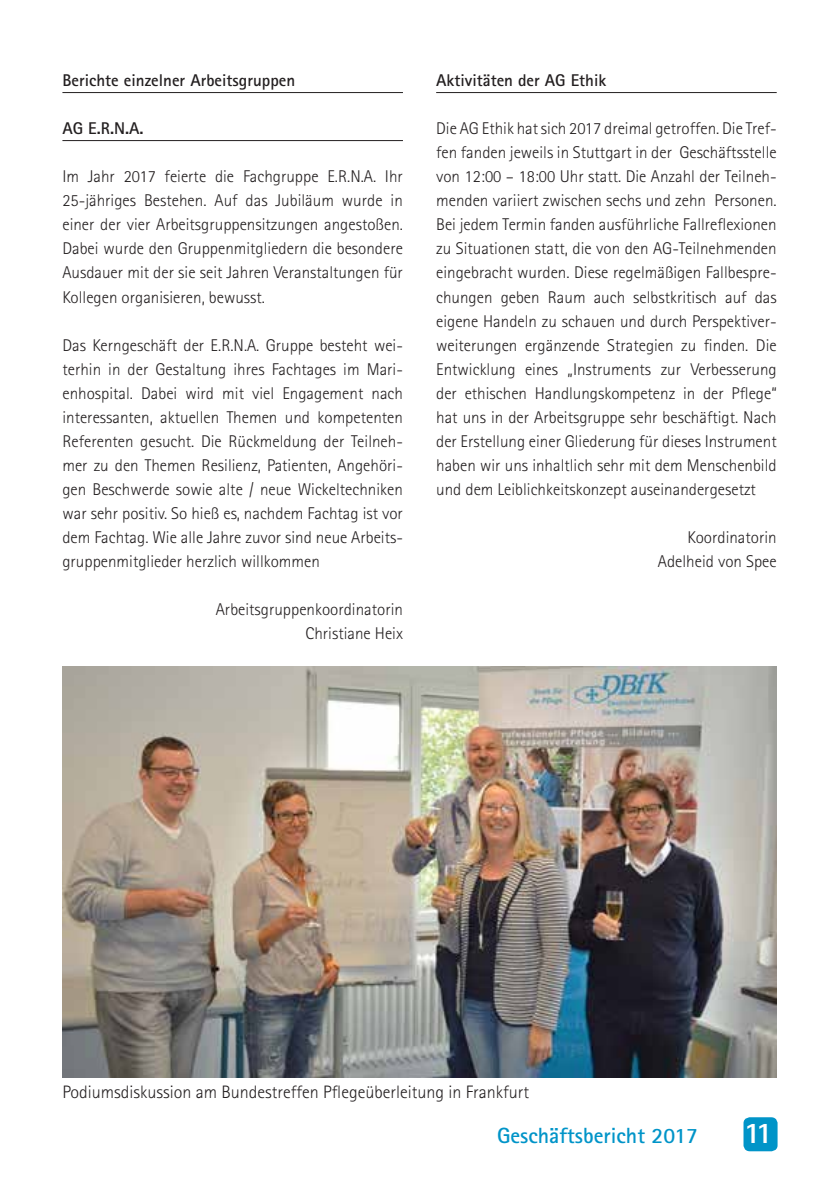
<style>
.page{position:relative;width:840px;height:1191px;background:#fff}
.page>*{position:absolute;margin:0;border:0;box-sizing:border-box;transform-origin:0 0}
.t1{font:700 30px "Rotis Sans Serif";color:#fff;scale:1.09 1}
.t2{font:700 22px "Rotis Sans Serif";color:#0094c8}
.t3{font:300 18px "Rotis Sans Serif";color:#231f20}
.t4{font:300 17px/24px "Rotis Sans Serif";color:#231f20;text-align:justify}
.t5{font:700 17px "Rotis Sans Serif";color:#231f20}
</style>
<div class="page">
<div style="left:743px;top:1117px;width:34px;height:34px;background:#0094c8;border-radius:6px"></div>
<hr style="left:62px;top:92px;width:341px;height:1px;background:#231f20">
<hr style="left:62px;top:140px;width:341px;height:1px;background:#231f20">
<hr style="left:436px;top:92px;width:340px;height:1px;background:#231f20">
<img style="left:62px;top:666px;width:714px;height:411px">
<p class="t5" style="left:62px;top:70px;width:234px">Berichte einzelner Arbeitsgruppen</p>
<p class="t5" style="left:62px;top:118px;width:83px">AG E.R.N.A.</p>
<p class="t4" style="left:62px;top:165px;width:342px">Im Jahr 2017 feierte die Fachgruppe E.R.N.A. Ihr 25-jähriges Bestehen. Auf das Jubiläum wurde in einer der vier Arbeitsgruppensitzungen angestoßen.<br>Dabei wurde den Gruppenmitgliedern die besondere Ausdauer mit der sie seit Jahren Veranstaltungen für Kollegen organisieren, bewusst.</p>
<p class="t4" style="left:62px;top:333px;width:342px">Das Kerngeschäft der E.R.N.A. Gruppe besteht wei&shy;terhin in der Gestaltung ihres Fachtages im Mari&shy;enhospital. Dabei wird mit viel Engagement nach interessanten, aktuellen Themen und kompetenten Referenten gesucht. Die Rückmeldung der Teilneh&shy;mer zu den Themen Resilienz, Patienten, Angehöri&shy;gen Beschwerde sowie alte / neue Wickeltechniken war sehr positiv. So hieß es, nachdem Fachtag ist vor dem Fachtag. Wie alle Jahre zuvor sind neue Arbeits&shy;gruppenmitglieder herzlich willkommen</p>
<p class="t4" style="left:216px;top:597px;width:188px;text-align:right">Arbeitsgruppenkoordinatorin<br>Christiane Heix</p>
<p class="t5" style="left:436px;top:70px;width:171px">Aktivitäten der AG Ethik</p>
<p class="t4" style="left:436px;top:117px;width:342px">Die AG Ethik hat sich 2017 dreimal getroffen. Die Tref&shy;fen fanden jeweils in Stuttgart in der Geschäftsstelle von 12:00 – 18:00 Uhr statt. Die Anzahl der Teilneh&shy;menden variiert zwischen sechs und zehn Personen.<br>Bei jedem Termin fanden ausführliche Fallreflexionen zu Situationen statt, die von den AG-Teilnehmenden eingebracht wurden. Diese regelmäßigen Fallbespre&shy;chungen geben Raum auch selbstkritisch auf das eigene Handeln zu schauen und durch Perspektiver&shy;weiterungen ergänzende Strategien zu finden. Die Entwicklung eines „Instruments zur Verbesserung der ethischen Handlungskompetenz in der Pflege“ hat uns in der Arbeitsgruppe sehr beschäftigt. Nach der Erstellung einer Gliederung für dieses Instrument haben wir uns inhaltlich sehr mit dem Menschenbild und dem Leiblichkeitskonzept auseinandergesetzt</p>
<p class="t4" style="left:657px;top:525px;width:120px;text-align:right">Koordinatorin<br>Adelheid von Spee</p>
<p class="t3" style="left:62px;top:1082px;width:468px">Podiumsdiskussion am Bundestreffen Pflegeüberleitung in Frankfurt</p>
<p class="t2" style="left:497px;top:1121px;width:202px">Geschäftsbericht 2017</p>
<h1 class="t1" style="left:743px;top:1113px;width:28px">11</h1>
</div>
